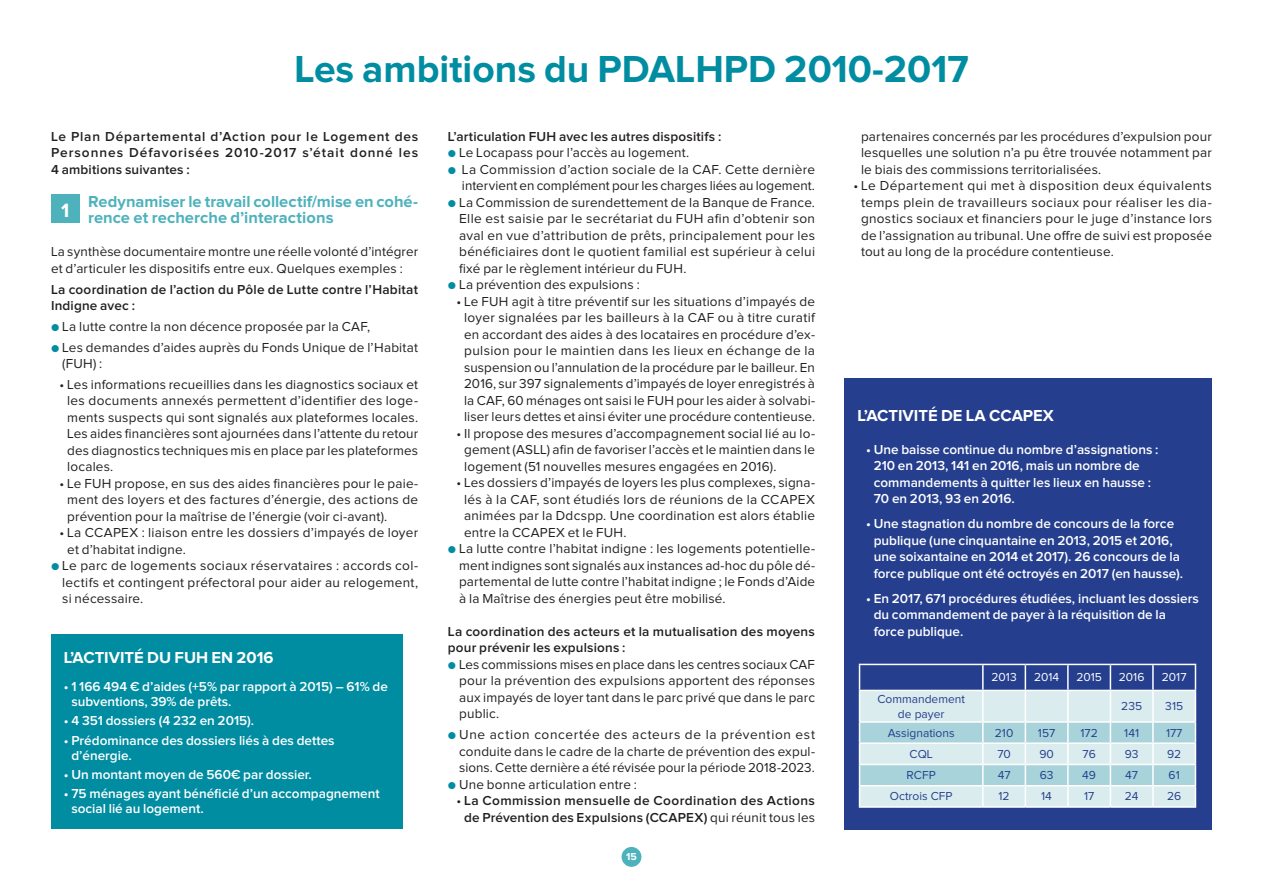
<style>
.page{position:relative;width:1263px;height:893px;background:#fff}
.page>*{position:absolute;margin:0;border:0;box-sizing:border-box;transform-origin:0 0}
.t1{font:700 39px "Proxima Nova";color:#008da2}
.t2{font:700 19.95px "Proxima Nova";color:#fff}
.t3{font:700 16.5px/16.5px "Proxima Nova";color:#4eb2bc}
.t4{font:700 16.5px "Proxima Nova";color:#fff}
.t5{font:13.5px/16.5px "Proxima Nova";letter-spacing:.015em;color:#231f20;text-align:justify}
.t6{font:600 13.5px/16.5px "Proxima Nova";color:#fff}
.t7{font:600 13.5px/16.5px "Proxima Nova";letter-spacing:.015em;color:#231f20}
.t8{font:12px/15px "Proxima Nova";color:#253f8e;text-align:center}
.t9{font:12px "Proxima Nova";color:#fff}
.t10{font:700 10.5px "Proxima Nova";color:#fff}
.s1{font-weight:400}
</style>
<div class="page">
<div style="left:621px;top:847px;width:20px;height:20px;background:#4eb2bc;border-radius:50%"></div>
<div style="left:51px;top:635px;width:351px;height:194px;background:#008da2"></div>
<div style="left:845px;top:378px;width:367px;height:451px;background:#253f8e"></div>
<svg style="left:859px;top:664px;width:337px;height:142px"></svg>
<hr style="left:859px;top:806px;width:124px;height:2px;background:#fff">
<hr style="left:983px;top:806px;width:42px;height:2px;background:#fff">
<hr style="left:1025px;top:806px;width:43px;height:2px;background:#fff">
<hr style="left:1068px;top:806px;width:42px;height:2px;background:#fff">
<hr style="left:1110px;top:806px;width:43px;height:2px;background:#fff">
<hr style="left:1153px;top:806px;width:43px;height:2px;background:#fff">
<div style="left:51px;top:195px;width:29px;height:28px;background:#4eb2bc"></div>
<h1 class="t1" style="left:294px;top:51px;width:676px">Les ambitions du PDALHPD 2010-2017</h1>
<p class="t7" style="left:51px;top:129px;width:369px;text-align:justify">Le Plan Départemental d’Action pour le Logement des Personnes Défavorisées 2010-2017 s’était donné les 4 ambitions suivantes :</p>
<p class="t3" style="left:88px;top:194px;width:332px">Redynamiser le travail collectif/mise en cohé&shy;rence et recherche d’interactions</p>
<p class="t5" style="left:51px;top:244px;width:369px">La synthèse documentaire montre une réelle volonté d’intégrer et d’articuler les dispositifs entre eux. Quelques exemples :</p>
<p class="t7" style="left:51px;top:281px;width:369px">La coordination de l’action du Pôle de Lutte contre l’Habitat<br>Indigne avec :</p>
<p class="t5" style="left:62px;top:317px;width:357px;line-height:20.7px">La lutte contre la non décence proposée par la CAF,<br>Les demandes d’aides auprès du Fonds Unique de l’Habitat</p>
<p class="t5" style="left:62px;top:356px;width:42px">(FUH) :</p>
<p class="t5" style="left:67px;top:377px;width:352px;text-indent:-8px">• Les informations recueillies dans les diagnostics sociaux et les documents annexés permettent d’identifier des loge&shy;ments suspects qui sont signalés aux plateformes locales.<br>Les aides financières sont ajournées dans l’attente du retour des diagnostics techniques mis en place par les plateformes locales.</p>
<p class="t5" style="left:67px;top:476px;width:352px;text-indent:-8px">• Le FUH propose, en sus des aides financières pour le paie&shy;ment des loyers et des factures d’énergie, des actions de prévention pour la maîtrise de l’énergie (voir ci-avant).</p>
<p class="t5" style="left:60px;top:525px;width:360px">• La CCAPEX : liaison entre les dossiers d’impayés de loyer</p>
<p class="t5" style="left:67px;top:542px;width:120px">et d’habitat indigne.</p>
<p class="t5" style="left:62px;top:558px;width:357px">Le parc de logements sociaux réservataires : accords col-</p>
<p class="t5" style="left:62px;top:575px;width:357px">lectifs et contingent préfectoral pour aider au relogement,</p>
<p class="t5" style="left:62px;top:591px;width:83px">si nécessaire.</p>
<h2 class="t2" style="left:61px;top:201px;width:10px">1</h2>
<p class="t4" style="left:64px;top:650px;width:211px">L’ACTIVITÉ DU FUH EN 2016</p>
<p class="t6" style="left:71px;top:680px;width:318px;line-height:15px;text-indent:-8px">• 1 166 494 € d’aides (+5% par rapport à 2015) – 61% de subventions, 39% de prêts.</p>
<p class="t6" style="left:64px;top:713px;width:192px">• 4 351 dossiers (4 232 en 2015).</p>
<p class="t6" style="left:71px;top:733px;width:265px;line-height:15px;text-indent:-8px">• Prédominance des dossiers liés à des dettes d’énergie.</p>
<p class="t6" style="left:64px;top:767px;width:249px">• Un montant moyen de 560€ par dossier.</p>
<p class="t6" style="left:71px;top:787px;width:310px;line-height:15px;text-indent:-8px">• 75 ménages ayant bénéficié d’un accompagnement social lié au logement.</p>
<p class="t7" style="left:448px;top:129px;width:275px">L’articulation FUH avec les autres dispositifs :</p>
<p class="t5" style="left:459px;top:145px;width:357px;text-align:left">Le Locapass pour l’accès au logement.<br>La Commission d’action sociale de la CAF. Cette dernière intervient en complément pour les charges liées au logement.<br>La Commission de surendettement de la Banque de France.<br>Elle est saisie par le secrétariat du FUH afin d’obtenir son aval en vue d’attribution de prêts, principalement pour les bénéficiaires dont le quotient familial est supérieur à celui fixé par le règlement intérieur du FUH.<br>La prévention des expulsions :</p>
<p class="t5" style="left:456px;top:294px;width:360px;text-align:center">• Le FUH agit à titre préventif sur les situations d’impayés de loyer signalées par les bailleurs à la CAF ou à titre curatif en accordant des aides à des locataires en procédure d’ex&shy;pulsion pour le maintien dans les lieux en échange de la suspension ou l’annulation de la procédure par le bailleur. En 2016, sur 397 signalements d’impayés de loyer enregistrés à la CAF, 60 ménages ont saisi le FUH pour les aider à solvabi&shy;liser leurs dettes et ainsi éviter une procédure contentieuse.</p>
<p class="t5" style="left:464px;top:426px;width:352px;text-indent:-8px">• Il propose des mesures d’accompagnement social lié au lo&shy;gement (ASLL) afin de favoriser l’accès et le maintien dans le logement (51 nouvelles mesures engagées en 2016).</p>
<p class="t5" style="left:456px;top:475px;width:360px">• Les dossiers d’impayés de loyers les plus complexes, signa-</p>
<p class="t5" style="left:464px;top:492px;width:352px">lés à la CAF, sont étudiés lors de réunions de la CCAPEX</p>
<p class="t5" style="left:464px;top:508px;width:352px">animées par la Ddcspp. Une coordination est alors établie</p>
<p class="t5" style="left:464px;top:525px;width:164px">entre la CCAPEX et le FUH.</p>
<p class="t5" style="left:459px;top:541px;width:357px">La lutte contre l’habitat indigne : les logements potentielle-</p>
<p class="t5" style="left:459px;top:558px;width:357px">ment indignes sont signalés aux instances ad-hoc du pôle dé-</p>
<p class="t5" style="left:459px;top:574px;width:357px">partemental de lutte contre l’habitat indigne ; le Fonds d’Aide</p>
<p class="t5" style="left:459px;top:591px;width:268px">à la Maîtrise des énergies peut être mobilisé.</p>
<p class="t7" style="left:448px;top:624px;width:369px">La coordination des acteurs et la mutualisation des moyens pour prévenir les expulsions :</p>
<p class="t5" style="left:459px;top:657px;width:357px">Les commissions mises en place dans les centres sociaux CAF pour la prévention des expulsions apportent des réponses aux impayés de loyer tant dans le parc privé que dans le parc public.</p>
<p class="t5" style="left:459px;top:727px;width:357px">Une action concertée des acteurs de la prévention est conduite dans le cadre de la charte de prévention des expul&shy;sions. Cette dernière a été révisée pour la période 2018-2023.<br>Une bonne articulation entre :</p>
<p class="t7" style="left:456px;top:793px;width:360px;text-align:center"><span class="s1">•</span> La Commission mensuelle de Coordination des Actions de Prévention des Expulsions (CCAPEX) <span class="s1">qui réunit tous les</span></p>
<p class="t10" style="left:626px;top:852px;width:12px">15</p>
<p class="t5" style="left:861px;top:129px;width:352px">partenaires concernés par les procédures d’expulsion pour lesquelles une solution n’a pu être trouvée notamment par le biais des commissions territorialisées.</p>
<p class="t5" style="left:861px;top:178px;width:352px;text-indent:-8px">• Le Département qui met à disposition deux équivalents temps plein de travailleurs sociaux pour réaliser les dia&shy;gnostics sociaux et financiers pour le juge d’instance lors de l’assignation au tribunal. Une offre de suivi est proposée tout au long de la procédure contentieuse.</p>
<p class="t4" style="left:857px;top:408px;width:198px">L’ACTIVITÉ DE LA CCAPEX</p>
<p class="t6" style="left:874px;top:442px;width:286px;text-indent:-8px">• Une baisse continue du nombre d’assignations :<br>210 en 2013, 141 en 2016, mais un nombre de commandements à quitter les lieux en hausse :<br>70 en 2013, 93 en 2016.</p>
<p class="t6" style="left:874px;top:516px;width:311px;text-indent:-8px">• Une stagnation du nombre de concours de la force publique (une cinquantaine en 2013, 2015 et 2016, une soixantaine en 2014 et 2017). 26 concours de la force publique ont été octroyés en 2017 (en hausse).</p>
<p class="t6" style="left:874px;top:591px;width:326px;text-indent:-8px">• En 2017, 671 procédures étudiées, incluant les dossiers du commandement de payer à la réquisition de la force publique.</p>
<p class="t9" style="left:991px;top:672px;width:27px">2013</p>
<p class="t9" style="left:1034px;top:672px;width:27px">2014</p>
<p class="t9" style="left:1076px;top:672px;width:27px">2015</p>
<p class="t9" style="left:1119px;top:672px;width:27px">2016</p>
<p class="t9" style="left:1162px;top:672px;width:26px">2017</p>
<p class="t8" style="left:877px;top:692px;width:89px">Commandement de payer</p>
<p class="t8" style="left:1121px;top:699px;width:22px">235</p>
<p class="t8" style="left:1165px;top:699px;width:19px">315</p>
<p class="t8" style="left:888px;top:726px;width:68px">Assignations</p>
<p class="t8" style="left:995px;top:726px;width:20px">210</p>
<p class="t8" style="left:1038px;top:726px;width:19px">157</p>
<p class="t8" style="left:1080px;top:726px;width:19px">172</p>
<p class="t8" style="left:1124px;top:726px;width:16px">141</p>
<p class="t8" style="left:1166px;top:726px;width:18px">177</p>
<p class="t8" style="left:909px;top:747px;width:25px">CQL</p>
<p class="t8" style="left:997px;top:747px;width:15px">70</p>
<p class="t8" style="left:1039px;top:747px;width:16px">90</p>
<p class="t8" style="left:1082px;top:747px;width:15px">76</p>
<p class="t8" style="left:1125px;top:747px;width:15px">93</p>
<p class="t8" style="left:1167px;top:747px;width:16px">92</p>
<p class="t8" style="left:907px;top:768px;width:31px">RCFP</p>
<p class="t8" style="left:998px;top:768px;width:14px">47</p>
<p class="t8" style="left:1040px;top:768px;width:15px">63</p>
<p class="t8" style="left:1082px;top:768px;width:15px">49</p>
<p class="t8" style="left:1125px;top:768px;width:14px">47</p>
<p class="t8" style="left:1168px;top:768px;width:13px">61</p>
<p class="t8" style="left:890px;top:789px;width:64px">Octrois CFP</p>
<p class="t8" style="left:998px;top:789px;width:13px">12</p>
<p class="t8" style="left:1041px;top:789px;width:12px">14</p>
<p class="t8" style="left:1084px;top:789px;width:12px">17</p>
<p class="t8" style="left:1125px;top:789px;width:15px">24</p>
<p class="t8" style="left:1167px;top:789px;width:16px">26</p>
</div>
